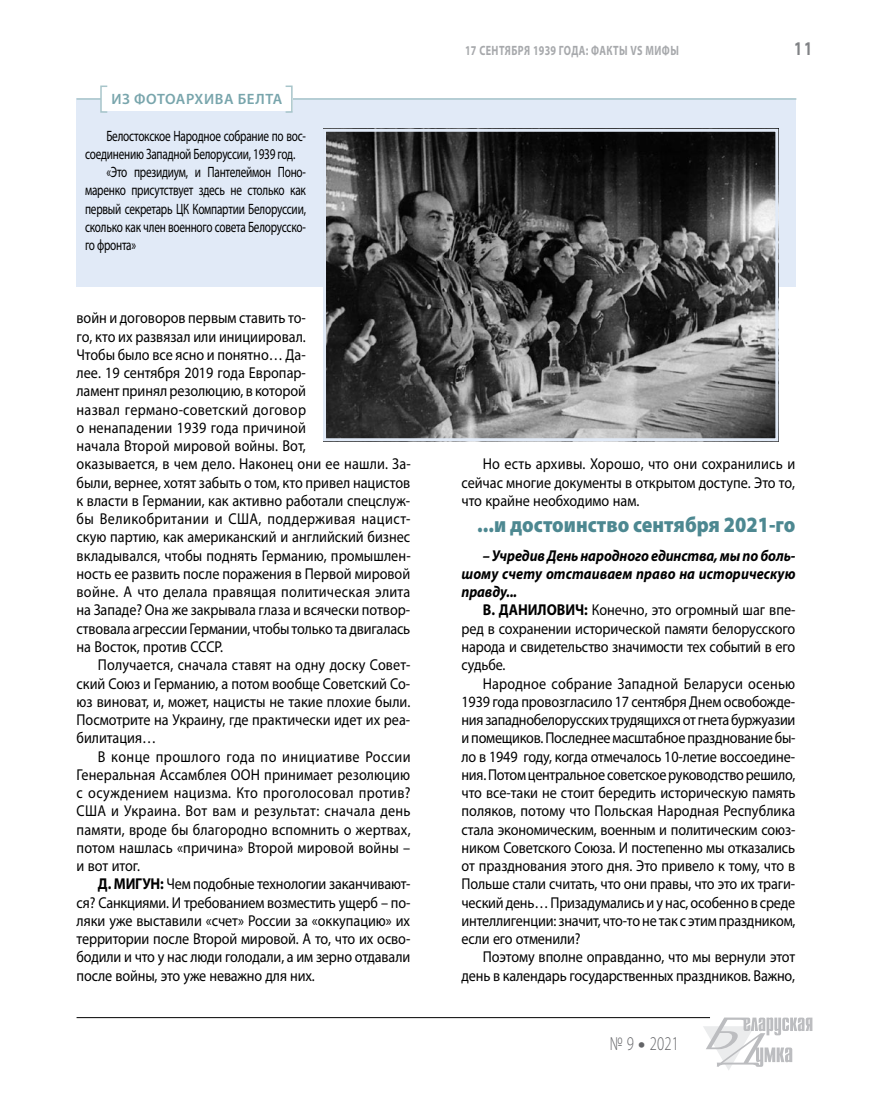
<style>
.page{position:relative;width:872px;height:1106px;background:#fff}
.page>*{position:absolute;margin:0;border:0;box-sizing:border-box;transform-origin:0 0}
.t1{font:900 21.9px "Myriad Pro";color:#4d8891;scale:.9 1}
.t2{font:300 19.5px "Myriad Pro";color:#636467;scale:.75 1}
.t3{font:700 19.5px "Myriad Pro";color:#808285;scale:.75 1}
.t4{font:15.75px/18.3px "Myriad Pro";color:#000;text-align:justify;scale:.9 1}
.t5{font:italic 700 15.75px/18.3px "Myriad Pro";letter-spacing:.005em;color:#000;text-align:justify;scale:.9 1}
.t6{font:15px "Myriad Pro";letter-spacing:-.02em;color:#000;scale:.75 1}
.t7{font:600 15px "Myriad Pro";letter-spacing:.04em;color:#78a5ac}
.t8{font:700 13.5px "Myriad Pro";letter-spacing:.03em;color:#a7a9ac;scale:.75 1}
.s1{font-weight:700}
.s2{font-weight:900}
</style>
<div class="page">
<hr style="left:77px;top:1017px;width:633px;height:1px;background:#000">
<svg style="left:703px;top:1017px;width:109px;height:53px"></svg>
<div style="left:77px;top:98px;width:719px;height:189px;background:#e1eaf7"></div>
<hr style="left:77px;top:98px;width:719px;height:2px;background:#a7c5ca">
<div style="left:101px;top:86px;width:191px;height:25px;background:#fff"></div>
<div style="left:285px;top:86px;width:8px;height:27px;border:2px solid #a7c5ca"></div>
<div style="left:100px;top:86px;width:8px;height:27px;border:2px solid #a7c5ca"></div>
<img style="left:327px;top:133px;width:447px;height:304px">
<div style="left:323px;top:129px;width:455px;height:312px;border:3px solid #e1eaf7"></div>
<p class="t7" style="left:111px;top:89px;width:164px">Из фотоархива БЕЛТА</p>
<p class="t6" style="left:106px;top:126px;width:268px">Белостокское Народное собрание по вос-</p>
<p class="t6" style="left:85px;top:145px;width:282px">соединению Западной Белоруссии, 1939 год.</p>
<p class="t6" style="left:106px;top:163px;width:268px">«Это президиум, и Пантелеймон Поно-</p>
<p class="t6" style="left:85px;top:181px;width:296px">маренко присутствует здесь не столько как</p>
<p class="t6" style="left:85px;top:199px;width:296px">первый секретарь ЦК Компартии Белоруссии,</p>
<p class="t6" style="left:85px;top:218px;width:296px">сколько как член военного совета Белорусско-</p>
<p class="t6" style="left:85px;top:236px;width:70px">го фронта»</p>
<p class="t4" style="left:77px;top:308px;width:373px;text-align:left">войн и договоров первым ставить то-<br>го, кто их развязал или инициировал.<br>Чтобы было все ясно и понятно… Да-<br>лее. 19 сентября 2019 года Европар-<br>ламент принял резолюцию, в которой<br>назвал германо-советский договор<br>о ненападении 1939 года причиной<br>начала Второй мировой войны. Вот,<br>оказывается, в чем дело. Наконец они ее нашли. За&shy;были, вернее, хотят забыть о том, кто привел нацистов к власти в Германии, как активно работали спецслуж&shy;бы Великобритании и США, поддерживая нацист&shy;скую партию, как американский и английский бизнес вкладывался, чтобы поднять Германию, промышлен&shy;ность ее развить после поражения в Первой мировой войне. А что делала правящая политическая элита на Западе? Она же закрывала глаза и всячески потвор&shy;ствовала агрессии Германии, чтобы только та двигалась на Восток, против СССР.</p>
<p class="t4" style="left:77px;top:655px;width:372px;text-indent:21px">Получается, сначала ставят на одну доску Совет&shy;ский Союз и Германию, а потом вообще Советский Со&shy;юз виноват, и, может, нацисты не такие плохие были.<br>Посмотрите на Украину, где практически идет их реа&shy;билитация…</p>
<p class="t4" style="left:77px;top:747px;width:373px;text-indent:21px">В конце прошлого года по инициативе России Генеральная Ассамблея ООН принимает резолюцию с осуждением нацизма. Кто проголосовал против?<br>США и Украина. Вот вам и результат: сначала день памяти, вроде бы благородно вспомнить о жертвах, потом нашлась «причина» Второй мировой войны – и вот итог.</p>
<p class="t4" style="left:77px;top:874px;width:372px;text-indent:21px"><span class="s1">Д. МИГУН:</span> Чем подобные технологии заканчивают&shy;ся? Санкциями. И требованием возместить ущерб – по&shy;ляки уже выставили «счет» России за «оккупацию» их территории после Второй мировой. А то, что их осво&shy;бодили и что у нас люди голодали, а им зерно отдавали после войны, это уже неважно для них.</p>
<p class="t8" style="left:465px;top:42px;width:287px">17 сентября 1939 года: факты vs мифы</p>
<p class="t3" style="left:794px;top:36px;width:26px">11</p>
<p class="t4" style="left:461px;top:454px;width:372px;text-indent:21px">Но есть архивы. Хорошо, что они сохранились и сейчас многие документы в открытом доступе. Это то, что крайне необходимо нам.</p>
<h1 class="t1" style="left:477px;top:512px;width:355px">...и достоинство сентября 2021-го</h1>
<p class="t5" style="left:461px;top:545px;width:372px;text-indent:21px">– Учредив День народного единства, мы по боль&shy;шому счету отстаиваем право на историческую правду...</p>
<p class="t4" style="left:461px;top:601px;width:372px;text-indent:21px"><span class="s1">В. ДАНИЛОВИЧ:</span> Конечно, это огромный шаг впе&shy;ред в сохранении исторической памяти белорусского народа и свидетельство значимости тех событий в его судьбе.</p>
<p class="t4" style="left:461px;top:674px;width:373px;text-indent:21px">Народное собрание Западной Беларуси осенью 1939 года провозгласило 17 сентября Днем освобожде&shy;ния западнобелорусских трудящихся от гнета буржуазии и помещиков. Последнее масштабное празднование бы&shy;ло в 1949 году, когда отмечалось 10-летие воссоедине&shy;ния. Потом центральное советское руководство решило, что все-таки не стоит бередить историческую память поляков, потому что Польская Народная Республика стала экономическим, военным и политическим союз&shy;ником Советского Союза. И постепенно мы отказались от празднования этого дня. Это привело к тому, что в Польше стали считать, что они правы, что это их траги&shy;ческий день… Призадумались и у нас, особенно в среде интеллигенции: значит, что-то не так с этим праздником, если его отменили?</p>
<p class="t4" style="left:461px;top:947px;width:372px;text-align:right">Поэтому вполне оправданно, что мы вернули этот день в календарь государственных праздников. Важно,</p>
<p class="t2" style="left:609px;top:1032px;width:94px">№ 9 <span class="s2">•</span> 2021</p>
</div>
